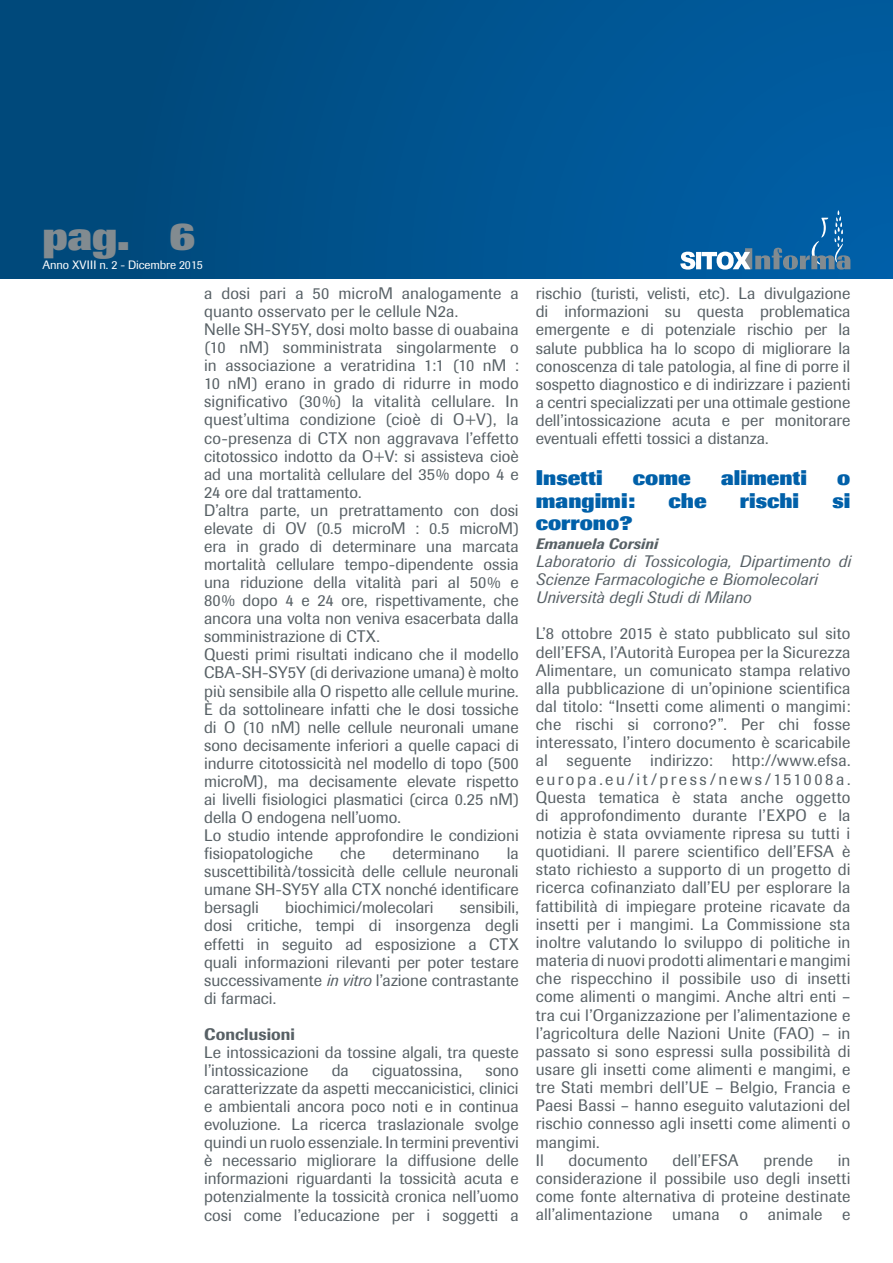
<style>
.page{position:relative;width:893px;height:1263px;background:#fff}
.page>*{position:absolute;margin:0;border:0;box-sizing:border-box;transform-origin:0 0}
.t1{font:800 40.5px "Imago";color:#828b90}
.t2{font:800 21px "Imago";color:#0060a9}
.t3{font:16.5px/18px "Imago";letter-spacing:.005em;color:#576065;text-align:justify}
.t4{font:italic 16.5px/18.1px "Imago";letter-spacing:.015em;color:#576065}
.t5{font:500 16.5px "Imago";letter-spacing:.005em;color:#576065}
.t6{font:italic 500 15px "Imago";letter-spacing:.015em;color:#576065}
.t7{font:12px "Imago";letter-spacing:-.01em;color:#fff}
.s1{font-style:italic}
</style>
<div class="page">
<div style="left:0;top:0;width:893px;height:278px;background:linear-gradient(to right,#004777,#005fa5)"></div>
<svg style="left:680px;top:210px;width:170px;height:60px;background:#2570a9"></svg>
<h1 class="t1" style="left:43px;top:212px;width:155px">pag. 6</h1>
<p class="t7" style="left:43px;top:258px;width:162px">Anno XVIII n. 2 - Dicembre 2015</p>
<p class="t3" style="left:204px;top:284px;width:316px;text-align:left">a dosi pari a 50 microM analogamente a quanto osservato per le cellule N2a.<br>Nelle SH-SY5Y, dosi molto basse di ouabaina (10 nM) somministrata singolarmente o in associazione a veratridina 1:1 (10 nM :<br>10 nM) erano in grado di ridurre in modo significativo (30%) la vitalità cellulare. In quest’ultima condizione (cioè di O+V), la co-presenza di CTX non aggravava l’effetto citotossico indotto da O+V: si assisteva cioè ad una mortalità cellulare del 35% dopo 4 e 24 ore dal trattamento.<br>D’altra parte, un pretrattamento con dosi elevate di OV (0.5 microM : 0.5 microM) era in grado di determinare una marcata mortalità cellulare tempo-dipendente ossia una riduzione della vitalità pari al 50% e 80% dopo 4 e 24 ore, rispettivamente, che ancora una volta non veniva esacerbata dalla somministrazione di CTX.<br>Questi primi risultati indicano che il modello CBA-SH-SY5Y (di derivazione umana) è molto più sensibile alla O rispetto alle cellule murine.<br>È da sottolineare infatti che le dosi tossiche di O (10 nM) nelle cellule neuronali umane sono decisamente inferiori a quelle capaci di indurre citotossicità nel modello di topo (500 microM), ma decisamente elevate rispetto ai livelli fisiologici plasmatici (circa 0.25 nM) della O endogena nell’uomo.<br>Lo studio intende approfondire le condizioni fisiopatologiche</p>
<p class="t3" style="left:340px;top:844px;width:27px">che</p>
<p class="t3" style="left:392px;top:844px;width:89px">determinano</p>
<p class="t3" style="left:204px;top:844px;width:316px;text-indent:303px">la suscettibilità/tossicità delle cellule neuronali umane SH-SY5Y alla CTX nonché identificare bersagli</p>
<p class="t3" style="left:285px;top:899px;width:150px">biochimici/molecolari</p>
<p class="t3" style="left:204px;top:899px;width:316px;text-indent:256px">sensibili, dosi critiche, tempi di insorgenza degli effetti in seguito ad esposizione a CTX quali informazioni rilevanti per poter testare successivamente <span class="s1">in vitro</span> l’azione contrastante di farmaci.</p>
<p class="t5" style="left:204px;top:1024px;width:92px">Conclusioni</p>
<p class="t3" style="left:204px;top:1043px;width:316px">Le intossicazioni da tossine algali, tra queste l’intossicazione</p>
<p class="t3" style="left:332px;top:1061px;width:19px">da</p>
<p class="t3" style="left:372px;top:1061px;width:92px">ciguatossina,</p>
<p class="t3" style="left:204px;top:1061px;width:316px;text-indent:281px">sono caratterizzate da aspetti meccanicistici, clinici e ambientali ancora poco noti e in continua evoluzione. La ricerca traslazionale svolge quindi un ruolo essenziale. In termini preventivi è necessario migliorare la diffusione delle informazioni riguardanti la tossicità acuta e potenzialmente la tossicità cronica nell’uomo cosi come l’educazione per i soggetti a</p>
<p class="t3" style="left:536px;top:284px;width:316px">rischio (turisti, velisti, etc). La divulgazione di informazioni su questa problematica emergente e di potenziale rischio per la salute pubblica ha lo scopo di migliorare la conoscenza di tale patologia, al fine di porre il sospetto diagnostico e di indirizzare i pazienti a centri specializzati per una ottimale gestione dell’intossicazione acuta e per monitorare eventuali effetti tossici a distanza.</p>
<p class="t2" style="left:536px;top:465px;width:68px">Insetti</p>
<p class="t2" style="left:633px;top:465px;width:59px">come</p>
<p class="t2" style="left:721px;top:465px;width:87px">alimenti</p>
<p class="t2" style="left:837px;top:465px;width:15px">o</p>
<p class="t2" style="left:536px;top:488px;width:101px">mangimi:</p>
<p class="t2" style="left:668px;top:488px;width:40px">che</p>
<p class="t2" style="left:740px;top:488px;width:61px">rischi</p>
<p class="t2" style="left:832px;top:488px;width:19px">si</p>
<p class="t2" style="left:536px;top:510px;width:98px">corrono?</p>
<p class="t6" style="left:536px;top:534px;width:124px">Emanuela Corsini</p>
<p class="t4" style="left:536px;top:552px;width:316px">Laboratorio di Tossicologia, Dipartimento di<br>Scienze Farmacologiche e Biomolecolari<br>Università degli Studi di Milano</p>
<p class="t3" style="left:536px;top:625px;width:316px;text-align:left">L’8 ottobre 2015 è stato pubblicato sul sito dell’EFSA, l’Autorità Europea per la Sicurezza Alimentare, un comunicato stampa relativo alla pubblicazione di un’opinione scientifica dal titolo: “Insetti come alimenti o mangimi: che rischi si corrono?”. Per chi fosse interessato, l’intero documento è scaricabile al seguente indirizzo: http://www.efsa. europa.eu/it/press/news/151008a.<br>Questa tematica è stata anche oggetto di approfondimento durante l’EXPO e la notizia è stata ovviamente ripresa su tutti i quotidiani. Il parere scientifico dell’EFSA è stato richiesto a supporto di un progetto di ricerca cofinanziato dall’EU per esplorare la fattibilità di impiegare proteine ricavate da insetti per i mangimi. La Commissione sta inoltre valutando lo sviluppo di politiche in materia di nuovi prodotti alimentari e mangimi che rispecchino il possibile uso di insetti come alimenti o mangimi. Anche altri enti – tra cui l’Organizzazione per l’alimentazione e l’agricoltura delle Nazioni Unite (FAO) – in passato si sono espressi sulla possibilità di usare gli insetti come alimenti e mangimi, e tre Stati membri dell’UE – Belgio, Francia e Paesi Bassi – hanno eseguito valutazioni del rischio connesso agli insetti come alimenti o mangimi.<br>Il</p>
<p class="t3" style="left:568px;top:1151px;width:81px">documento</p>
<p class="t3" style="left:672px;top:1151px;width:68px">dell’EFSA</p>
<p class="t3" style="left:763px;top:1151px;width:51px">prende</p>
<p class="t3" style="left:536px;top:1151px;width:316px;text-indent:302px">in considerazione il possibile uso degli insetti come fonte alternativa di proteine destinate all’alimentazione umana o animale e</p>
</div>
